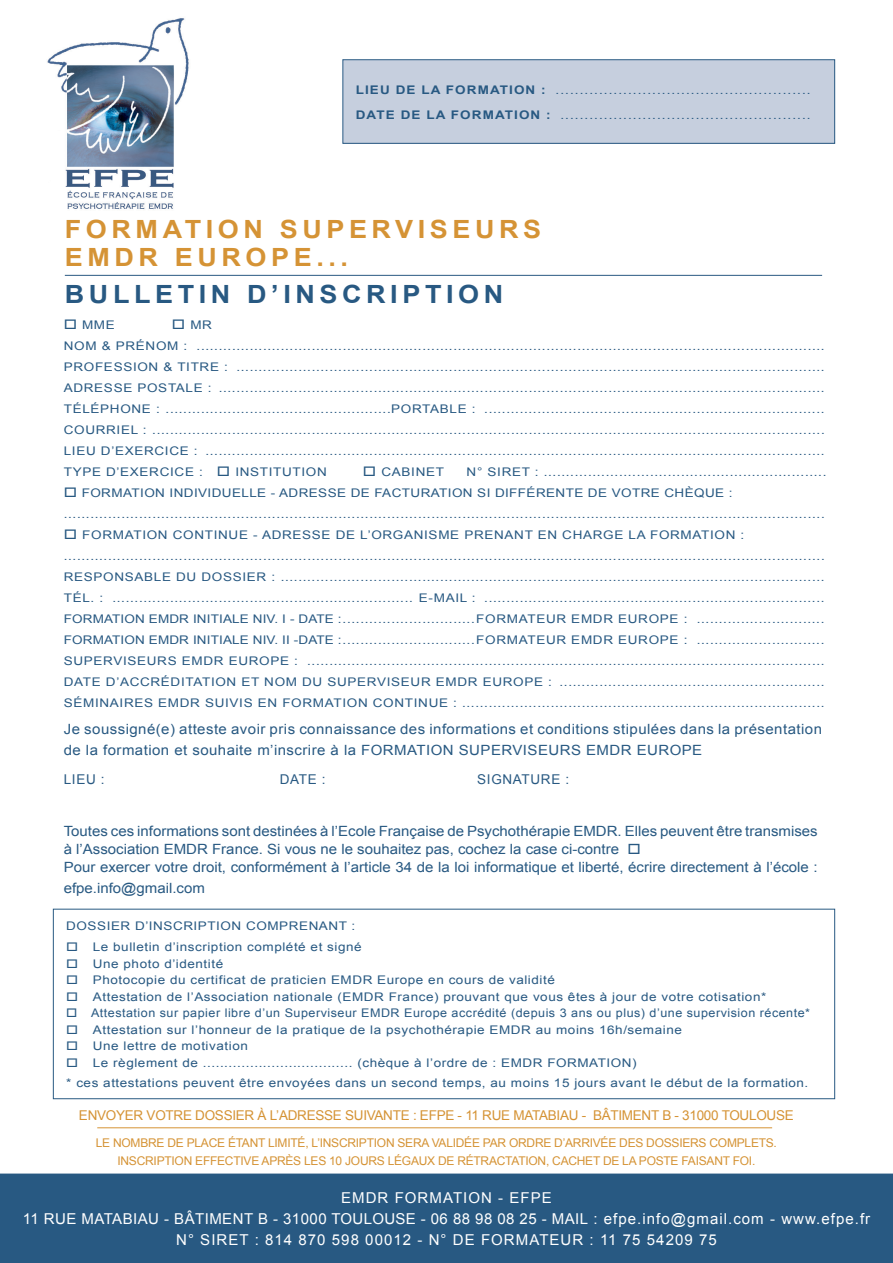
<style>
.page{position:relative;width:893px;height:1263px;background:#fff}
.page>*{position:absolute;margin:0;border:0;box-sizing:border-box;transform-origin:0 0}
.Style_de_paragraphe{font:700 25.05px "Arial";letter-spacing:.17em;color:#d59335;scale:1.08 1}
.Style_de_paragraphe-2{font:700 25.05px "Arial";letter-spacing:.17em;color:#285982;scale:1.08 1}
.texteblanc{font:15px "Arial";letter-spacing:.03em;color:#fff}
.texteblanc-2{font:15px "Arial";letter-spacing:.07em;color:#fff}
.textebleu{font:14.1px/18px "Arial";color:#285982;scale:1.06 1}
.textebleu-2{font:14.1px/21px "Arial";letter-spacing:.03em;color:#285982;scale:1.06 1}
.textebleu-3{font:13.5px "Arial";letter-spacing:-.02em;color:#d59335}
.textebleu-4{font:13.5px "Arial";letter-spacing:.05em;color:#285982}
.textebleu-5{font:12px "Arial";letter-spacing:-.02em;color:#d59335}
.textebleu-6{font:11.85px "Arial";letter-spacing:.05em;color:#285982;scale:1.14 1}
.Style_de_paragraphe-3{font:11.85px "Arial";letter-spacing:.04em;color:#285982;scale:1.14 1}
.textebleu-7{font:11.85px "Arial";letter-spacing:.01em;color:#285982;scale:1.14 1}
.Style_de_paragraphe-4{font:11.85px "Arial";letter-spacing:.04em;color:#285982;scale:1.06 1}
.textebleu-8{font:11.85px "Arial";letter-spacing:.03em;color:#285982;scale:1.14 1}
.s1{font-weight:700}
</style>
<div class="page">
<img style="left:47px;top:18px;width:142px;height:192px">
<div style="left:0;top:1174px;width:893px;height:88px;background:#285982"></div>
<div style="left:0;top:1174px;width:893px;height:89px;border:1px solid #285982"></div>
<hr style="left:65px;top:275px;width:757px;height:1px;background:#285982">
<div style="left:53px;top:909px;width:782px;height:190px;border:1px solid #285982"></div>
<hr style="left:97px;top:1127px;width:675px;height:1px;background:#d59335">
<div style="left:343px;top:60px;width:492px;height:83px;background:#c6cfde"></div>
<div style="left:343px;top:60px;width:492px;height:84px;border:1px solid #285982"></div>
<p class="Style_de_paragraphe-3" style="left:356px;top:82px;width:400px"><span class="s1">LIEU DE LA FORMATION :</span> .....................................................</p>
<p class="Style_de_paragraphe-3" style="left:356px;top:107px;width:400px"><span class="s1">DATE DE LA FORMATION :</span> ....................................................</p>
<p class="Style_de_paragraphe" style="left:65px;top:212px;width:443px">FORMATION SUPERVISEURS</p>
<p class="Style_de_paragraphe" style="left:65px;top:241px;width:264px">EMDR EUROPE...</p>
<p class="Style_de_paragraphe-2" style="left:65px;top:278px;width:407px">BULLETIN D’INSCRIPTION</p>
<p class="textebleu-6" style="left:64px;top:317px;width:46px">□ MME</p>
<p class="textebleu-6" style="left:172px;top:317px;width:37px">□ MR</p>
<p class="textebleu-6" style="left:64px;top:338px;width:669px">NOM &amp; PRÉNOM : ..............................................................................................................................................</p>
<p class="textebleu-6" style="left:64px;top:359px;width:669px">PROFESSION &amp; TITRE : .....................................................................................................................................</p>
<p class="textebleu-6" style="left:64px;top:380px;width:669px">ADRESSE POSTALE : .........................................................................................................................................</p>
<p class="textebleu-6" style="left:64px;top:401px;width:669px">TÉLÉPHONE : ...................................................PORTABLE : .............................................................................</p>
<p class="textebleu-6" style="left:64px;top:422px;width:669px">COURRIEL : ........................................................................................................................................................</p>
<p class="textebleu-6" style="left:64px;top:443px;width:669px">LIEU D’EXERCICE : ............................................................................................................................................</p>
<p class="textebleu-6" style="left:64px;top:464px;width:232px">TYPE D’EXERCICE : □ INSTITUTION</p>
<p class="textebleu-6" style="left:363px;top:464px;width:73px">□ CABINET</p>
<p class="textebleu-6" style="left:467px;top:464px;width:317px">N° SIRET : ................................................................</p>
<p class="textebleu-8" style="left:64px;top:485px;width:588px">□ FORMATION INDIVIDUELLE - ADRESSE DE FACTURATION SI DIFFÉRENTE DE VOTRE CHÈQUE :</p>
<p class="textebleu-6" style="left:64px;top:506px;width:669px">............................................................................................................................................................................</p>
<p class="textebleu-6" style="left:64px;top:527px;width:598px">□ FORMATION CONTINUE - ADRESSE DE L’ORGANISME PRENANT EN CHARGE LA FORMATION :</p>
<p class="textebleu-6" style="left:64px;top:548px;width:669px">............................................................................................................................................................................</p>
<p class="textebleu-6" style="left:64px;top:569px;width:669px">RESPONSABLE DU DOSSIER : ...........................................................................................................................</p>
<p class="textebleu-6" style="left:64px;top:590px;width:669px">TÉL. : .................................................................... E-MAIL : .............................................................................</p>
<p class="textebleu-7" style="left:64px;top:611px;width:669px">FORMATION EMDR INITIALE NIV. I - DATE :..............................FORMATEUR EMDR EUROPE : .............................</p>
<p class="textebleu-7" style="left:64px;top:632px;width:669px">FORMATION EMDR INITIALE NIV. II -DATE :..............................FORMATEUR EMDR EUROPE : .............................</p>
<p class="textebleu-6" style="left:64px;top:653px;width:669px">SUPERVISEURS EMDR EUROPE : .....................................................................................................................</p>
<p class="textebleu-6" style="left:64px;top:674px;width:669px">DATE D’ACCRÉDITATION ET NOM DU SUPERVISEUR EMDR EUROPE : ............................................................</p>
<p class="textebleu-6" style="left:64px;top:695px;width:669px">SÉMINAIRES EMDR SUIVIS EN FORMATION CONTINUE : ..................................................................................</p>
<p class="textebleu-2" style="left:64px;top:718px;width:717px">Je soussigné(e) atteste avoir pris connaissance des informations et conditions stipulées dans la présentation de la formation et souhaite m’inscrire à la FORMATION SUPERVISEURS EMDR EUROPE</p>
<p class="textebleu-4" style="left:64px;top:770px;width:42px">LIEU :</p>
<p class="textebleu-4" style="left:280px;top:770px;width:47px">DATE :</p>
<p class="textebleu-4" style="left:477px;top:770px;width:94px">SIGNATURE :</p>
<p class="textebleu" style="left:64px;top:822px;width:713px">Toutes ces informations sont destinées à l’Ecole Française de Psychothérapie EMDR. Elles peuvent être transmises à l’Association EMDR France. Si vous ne le souhaitez pas, cochez la case ci-contre □</p>
<p class="textebleu" style="left:64px;top:856px;width:713px;line-height:21px">Pour exercer votre droit, conformément à l’article 34 de la loi informatique et liberté, écrire directement à l’école : efpe.info@gmail.com</p>
<p class="Style_de_paragraphe-3" style="left:66px;top:918px;width:255px">DOSSIER D’INSCRIPTION COMPRENANT :</p>
<p class="Style_de_paragraphe-3" style="left:66px;top:939px;width:261px">□ Le bulletin d’inscription complété et signé</p>
<p class="Style_de_paragraphe-3" style="left:66px;top:956px;width:139px">□ Une photo d’identité</p>
<p class="Style_de_paragraphe-3" style="left:66px;top:972px;width:430px">□ Photocopie du certificat de praticien EMDR Europe en cours de validité</p>
<p class="Style_de_paragraphe-3" style="left:66px;top:989px;width:616px">□ Attestation de l’Association nationale (EMDR France) prouvant que vous êtes à jour de votre cotisation*</p>
<p class="Style_de_paragraphe-4" style="left:66px;top:1005px;width:703px">□ Attestation sur papier libre d’un Superviseur EMDR Europe accrédité (depuis 3 ans ou plus) d’une supervision récente*</p>
<p class="Style_de_paragraphe-3" style="left:66px;top:1022px;width:541px">□ Attestation sur l’honneur de la pratique de la psychothérapie EMDR au moins 16h/semaine</p>
<p class="Style_de_paragraphe-3" style="left:66px;top:1038px;width:161px">□ Une lettre de motivation</p>
<p class="Style_de_paragraphe-3" style="left:66px;top:1055px;width:502px">□ Le règlement de ................................... (chèque à l’ordre de : EMDR FORMATION)</p>
<p class="Style_de_paragraphe-3" style="left:66px;top:1075px;width:652px">* ces attestations peuvent être envoyées dans un second temps, au moins 15 jours avant le début de la formation.</p>
<p class="textebleu-3" style="left:79px;top:1107px;width:716px">ENVOYER VOTRE DOSSIER À L’ADRESSE SUIVANTE : EFPE - 11 RUE MATABIAU - BÂTIMENT B - 31000 TOULOUSE</p>
<p class="textebleu-5" style="left:96px;top:1135px;width:683px">LE NOMBRE DE PLACE ÉTANT LIMITÉ, L’INSCRIPTION SERA VALIDÉE PAR ORDRE D’ARRIVÉE DES DOSSIERS COMPLETS.</p>
<p class="textebleu-5" style="left:117px;top:1153px;width:639px">INSCRIPTION EFFECTIVE APRÈS LES 10 JOURS LÉGAUX DE RÉTRACTATION, CACHET DE LA POSTE FAISANT FOI.</p>
<p class="texteblanc-2" style="left:341px;top:1188px;width:212px">EMDR FORMATION - EFPE</p>
<p class="texteblanc" style="left:23px;top:1209px;width:849px">11 RUE MATABIAU - BÂTIMENT B - 31000 TOULOUSE - 06 88 98 08 25 - MAIL : efpe.info@gmail.com - www.efpe.fr</p>
<p class="texteblanc-2" style="left:176px;top:1230px;width:542px">N° SIRET : 814 870 598 00012 - N° DE FORMATEUR : 11 75 54209 75</p>
</div>
